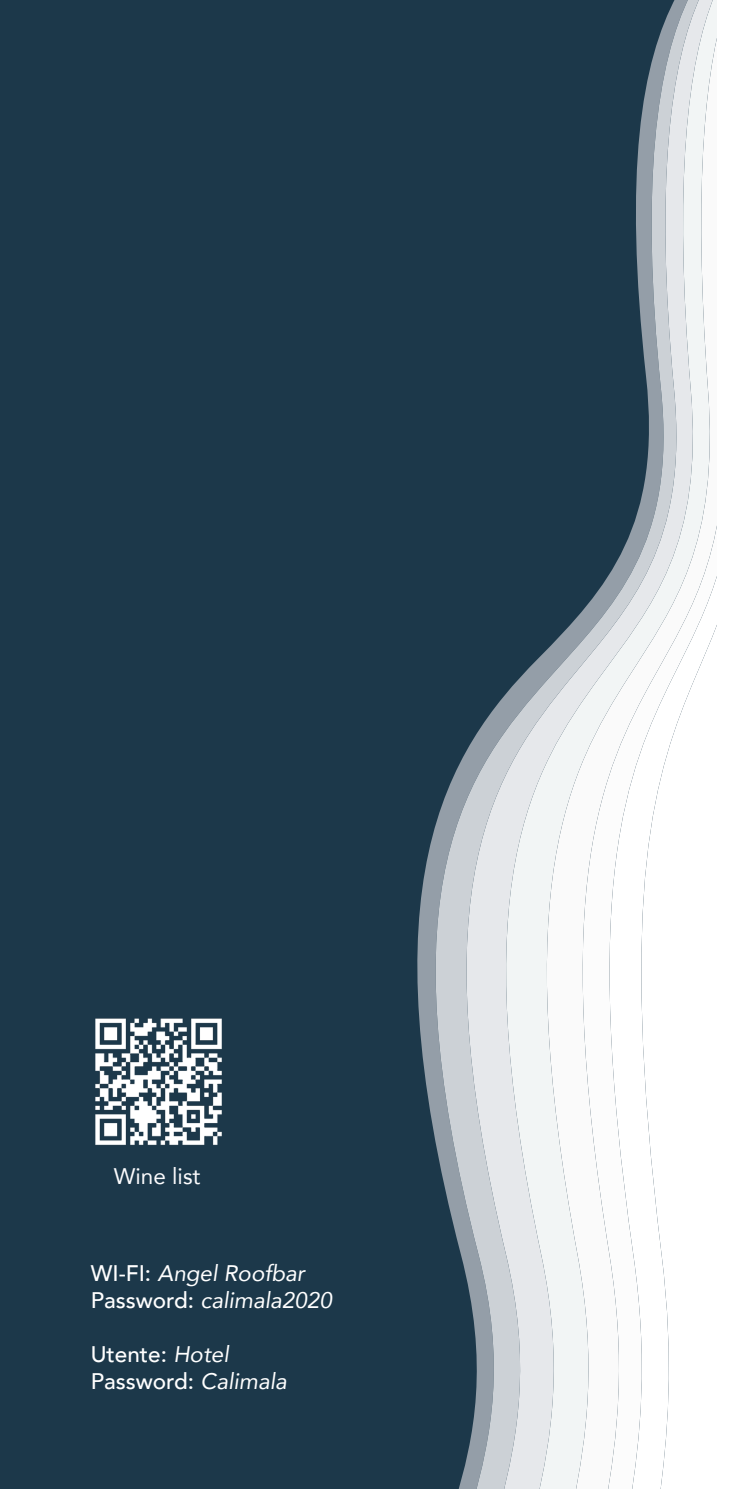
<style>
.page{position:relative;width:745px;height:1489px;background:#fff}
.page>*{position:absolute;margin:0;border:0;box-sizing:border-box;transform-origin:0 0}
.t1{font:italic 22.5px/27px "Avenir";color:#fff}
.t2{font:500 22.5px/27px "Avenir";color:#fff}
.t3{font:22.5px "Avenir";color:#fbfbfd}
.s1{font-weight:500;font-style:normal}
.s2{font-weight:400;font-style:italic}
</style>
<div class="page">
<div style="left:0;top:0;width:404px;height:1488px;background:#1c384a"></div>
<div style="left:404px;top:0;width:13px;height:1488px;background:#1c384a"></div>
<svg style="left:417px;top:0;width:45px;height:1488px;background:#3b5363"></svg>
<svg style="left:462px;top:0;width:46px;height:1488px;background:#70818d"></svg>
<svg style="left:508px;top:0;width:41px;height:1488px"></svg>
<svg style="left:549px;top:0;width:30px;height:1488px"></svg>
<svg style="left:579px;top:0;width:37px;height:1488px"></svg>
<svg style="left:616px;top:0;width:101px;height:1488px"></svg>
<img style="left:95px;top:1018px;width:127px;height:127px">
<p class="t3" style="left:114px;top:1158px;width:88px">Wine list</p>
<p class="t1" style="left:91px;top:1259px;width:242px"><span class="s1">WI-FI:</span> Angel Roofbar<br><span class="s1">Password:</span> calimala2020</p>
<p class="t2" style="left:91px;top:1339px;width:197px">Utente: <span class="s2">Hotel<br></span>Password: <span class="s2">Calimala</span></p>
</div>
